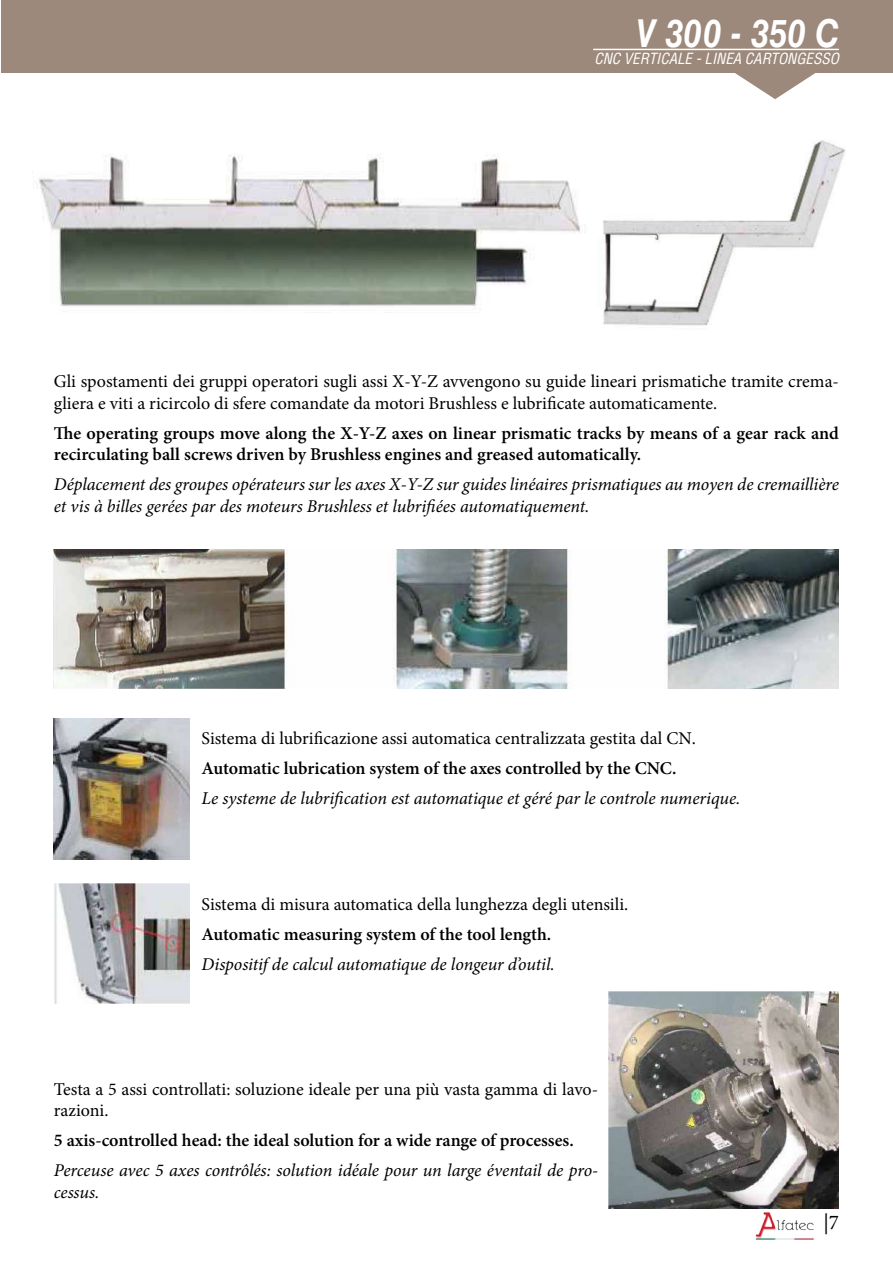
<style>
.page{position:relative;width:893px;height:1263px;background:#fff}
.page>*{position:absolute;margin:0;border:0;box-sizing:border-box;transform-origin:0 0}
.t1{font:italic 700 38.55px "Helvetica LT Std";color:#fff;scale:.86 1}
.t2{font:21px "Minion Pro";color:#000}
.t3{font:18px/21.6px "Minion Pro";color:#000}
.t4{font:italic 18px/21.6px "Minion Pro";letter-spacing:-.01em;color:#000}
.t5{font:600 18px/21.6px "Minion Pro";color:#000}
.t6{font:italic condensed 15px "Helvetica LT Std";color:#fff}
</style>
<div class="page">
<img style="left:755px;top:1212px;width:59px;height:28px">
<svg style="left:709px;top:72px;width:132px;height:27px"></svg>
<div style="left:1px;top:0;width:892px;height:72px;background:#9c897b"></div>
<hr style="left:593px;top:49px;width:246px;height:1px;background:#fff">
<hr style="left:0;top:0;width:1px;height:72px;background:#9c897b">
<img style="left:54px;top:550px;width:785px;height:138px">
<img style="left:54px;top:718px;width:135px;height:141px">
<img style="left:54px;top:884px;width:136px;height:120px">
<img style="left:608px;top:991px;width:231px;height:218px">
<img style="left:603px;top:140px;width:243px;height:186px">
<img style="left:38px;top:155px;width:547px;height:152px">
<h1 class="t1" style="left:636px;top:10px;width:238px">V 300 - 350 C</h1>
<p class="t6" style="left:594px;top:49px;width:246px">CNC VERTICALE - LINEA CARTONGESSO</p>
<p class="t3" style="left:54px;top:371px;width:787px">Gli spostamenti dei gruppi operatori sugli assi X-Y-Z avvengono su guide lineari prismatiche tramite crema&shy;gliera e viti a ricircolo di sfere comandate da motori Brushless e lubrificate automaticamente.</p>
<p class="t5" style="left:54px;top:422px;width:786px">The operating groups move along the X-Y-Z axes on linear prismatic tracks by means of a gear rack and recirculating ball screws driven by Brushless engines and greased automatically.</p>
<p class="t4" style="left:54px;top:474px;width:787px">Déplacement des groupes opérateurs sur les axes X-Y-Z sur guides linéaires prismatiques au moyen de cremaillière et vis à billes gerées par des moteurs Brushless et lubrifiées automatiquement.</p>
<p class="t3" style="left:202px;top:728px;width:496px">Sistema di lubrificazione assi automatica centralizzata gestita dal CN.</p>
<p class="t5" style="left:202px;top:757px;width:476px">Automatic lubrication system of the axes controlled by the CNC.</p>
<p class="t4" style="left:202px;top:788px;width:540px">Le systeme de lubrification est automatique et géré par le controle numerique.</p>
<p class="t3" style="left:202px;top:893px;width:428px">Sistema di misura automatica della lunghezza degli utensili.</p>
<p class="t5" style="left:202px;top:923px;width:351px">Automatic measuring system of the tool length.</p>
<p class="t4" style="left:202px;top:953px;width:355px">Dispositif de calcul automatique de longeur d’outil.</p>
<p class="t3" style="left:54px;top:1078px;width:546px">Testa a 5 assi controllati: soluzione ideale per una più vasta gamma di lavo&shy;razioni.</p>
<p class="t5" style="left:54px;top:1129px;width:521px">5 axis-controlled head: the ideal solution for a wide range of processes.</p>
<p class="t4" style="left:54px;top:1160px;width:546px">Perceuse avec 5 axes contrôlés: solution idéale pour un large éventail de pro&shy;cessus.</p>
<p class="t2" style="left:823px;top:1208px;width:17px">|7</p>
</div>
